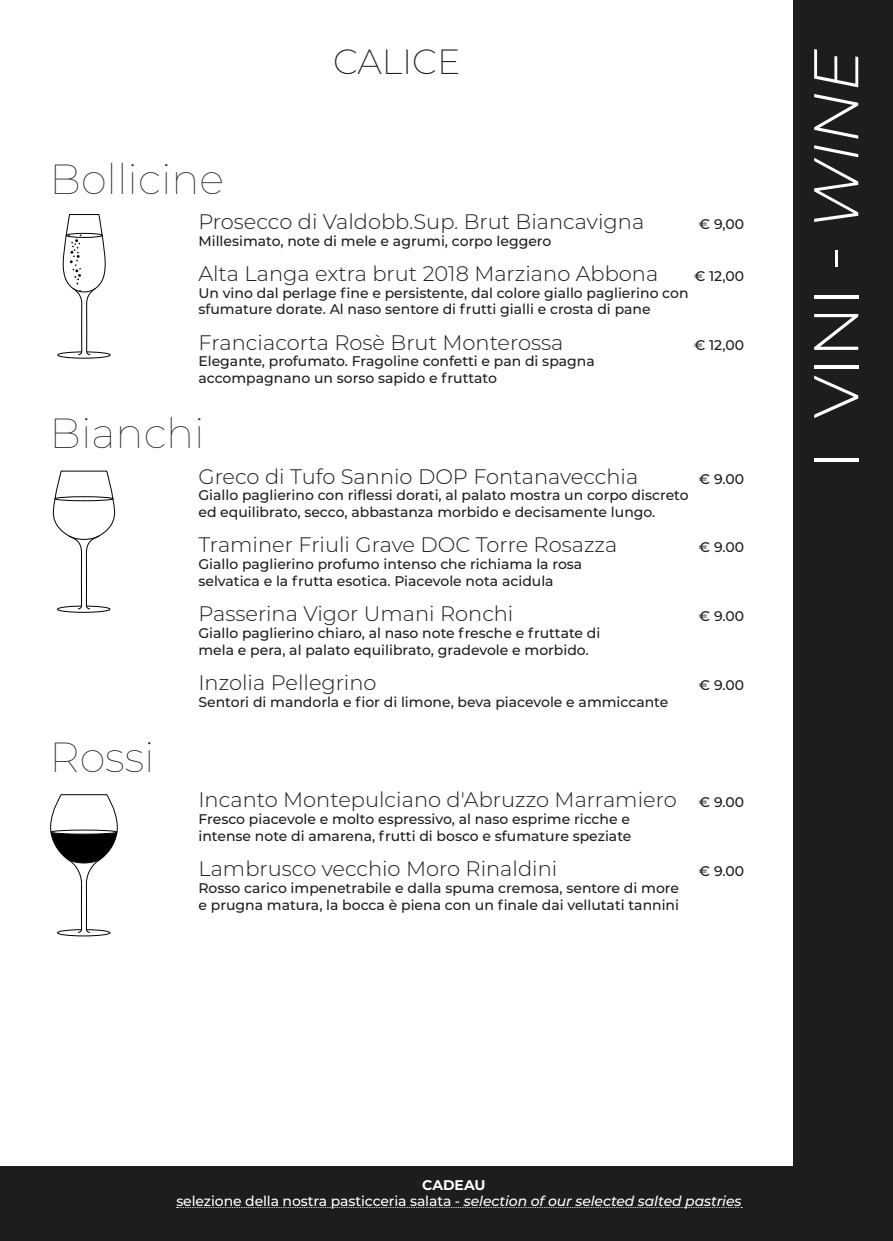
<style>
.page{position:relative;width:893px;height:1241px;background:#fff}
.page>*{position:absolute;margin:0;border:0;box-sizing:border-box;transform-origin:0 0}
.t1{font:300 63px "Montserrat";color:#fff}
.t2{font:100 42px "Montserrat";color:#1d1d1b}
.t3{font:200 35px "Montserrat";color:#1d1d1b}
.t4{font:300 21px "Montserrat";color:#1d1d1b}
.t5{font:500 14px/16.8px "Montserrat";color:#1d1d1b}
.t6{font:500 14px/15.8px "Montserrat";letter-spacing:-.01em;color:#fff}
.s1{font-weight:500;font-size:14px}
.s2{font-style:italic}
.s3{font-weight:700}
</style>
<div class="page">
<div style="left:794px;top:0;width:99px;height:1240px;background:#1d1d1b"></div>
<div style="left:0;top:1166px;width:893px;height:74px;background:#1d1d1b"></div>
<svg style="left:58px;top:352px;width:52px;height:6px"></svg>
<div style="left:57px;top:351px;width:54px;height:7px;border:1px solid #000;border-radius:50%"></div>
<svg style="left:61px;top:214px;width:46px;height:141px"></svg>
<div style="left:57px;top:605px;width:53px;height:7px;border:1px solid #000;border-radius:50%"></div>
<svg style="left:52px;top:471px;width:64px;height:138px"></svg>
<svg style="left:50px;top:794px;width:67px;height:142px"></svg>
<h3 class="t3" style="left:333px;top:38px;width:129px">CALICE</h3>
<h2 class="t2" style="left:50px;top:151px;width:176px">Bollicine</h2>
<h3 class="t4" style="left:198px;top:207px;width:447px">Prosecco di Valdobb.Sup. Brut Biancavigna</h3>
<p class="t5" style="left:699px;top:215px;width:47px">€ 9,00</p>
<p class="t5" style="left:198px;top:232px;width:354px">Millesimato, note di mele e agrumi, corpo leggero</p>
<h3 class="t4" style="left:198px;top:259px;width:461px">Alta Langa extra brut 2018 Marziano Abbona</h3>
<p class="t5" style="left:694px;top:267px;width:52px">€ 12,00</p>
<p class="t5" style="left:198px;top:283px;width:492px">Un vino dal perlage fine e persistente, dal colore giallo paglierino con sfumature dorate. Al naso sentore di frutti gialli e crosta di pane</p>
<h3 class="t4" style="left:198px;top:328px;width:367px">Franciacorta Rosè Brut Monterossa</h3>
<p class="t5" style="left:694px;top:335px;width:52px">€ 12,00</p>
<p class="t5" style="left:198px;top:352px;width:398px">Elegante, profumato. Fragoline confetti e pan di spagna accompagnano un sorso sapido e fruttato</p>
<h2 class="t2" style="left:50px;top:405px;width:157px">Bianchi</h2>
<h3 class="t4" style="left:198px;top:462px;width:441px">Greco di Tufo Sannio DOP Fontanavecchia</h3>
<p class="t5" style="left:699px;top:469px;width:47px">€ 9.00</p>
<p class="t5" style="left:198px;top:486px;width:492px">Giallo paglierino con riflessi dorati, al palato mostra un corpo discreto ed equilibrato, secco, abbastanza morbido e decisamente lungo.</p>
<h3 class="t4" style="left:198px;top:530px;width:420px">Traminer Friuli Grave DOC Torre Rosazza</h3>
<p class="t5" style="left:699px;top:538px;width:47px">€ 9.00</p>
<p class="t5" style="left:198px;top:555px;width:385px">Giallo paglierino profumo intenso che richiama la rosa selvatica e la frutta esotica. Piacevole nota acidula</p>
<h3 class="t4" style="left:198px;top:599px;width:316px">Passerina Vigor Umani Ronchi</h3>
<p class="t5" style="left:699px;top:607px;width:47px">€ 9.00</p>
<p class="t5" style="left:198px;top:624px;width:403px">Giallo paglierino chiaro, al naso note fresche e fruttate di mela e pera, al palato equilibrato, gradevole e morbido.</p>
<h3 class="t4" style="left:198px;top:668px;width:180px">Inzolia Pellegrino</h3>
<p class="t5" style="left:699px;top:676px;width:47px">€ 9.00</p>
<p class="t5" style="left:198px;top:692px;width:471px">Sentori di mandorla e fior di limone, beva piacevole e ammiccante</p>
<h2 class="t2" style="left:50px;top:729px;width:107px">Rossi</h2>
<h3 class="t4" style="left:198px;top:785px;width:547px">Incanto Montepulciano d'Abruzzo Marramiero <span class="s1">€ 9.00</span></h3>
<p class="t5" style="left:198px;top:810px;width:434px">Fresco piacevole e molto espressivo, al naso esprime ricche e intense note di amarena, frutti di bosco e sfumature speziate</p>
<h3 class="t4" style="left:198px;top:854px;width:360px">Lambrusco vecchio Moro Rinaldini</h3>
<p class="t5" style="left:699px;top:861px;width:47px">€ 9.00</p>
<p class="t5" style="left:198px;top:878px;width:482px">Rosso carico impenetrabile e dalla spuma cremosa, sentore di more e prugna matura, la bocca è piena con un finale dai vellutati tannini</p>
<h1 class="t1" style="left:793px;top:469px;width:422px;rotate:-90deg">I VINI - <span class="s2">WINE</span></h1>
<p class="t6" style="left:176px;top:1176px;width:567px;text-indent:246px"><span class="s3">CADEAU<br></span>selezione della nostra pasticceria salata - <span class="s2">selection of our selected salted pastries</span></p>
</div>
